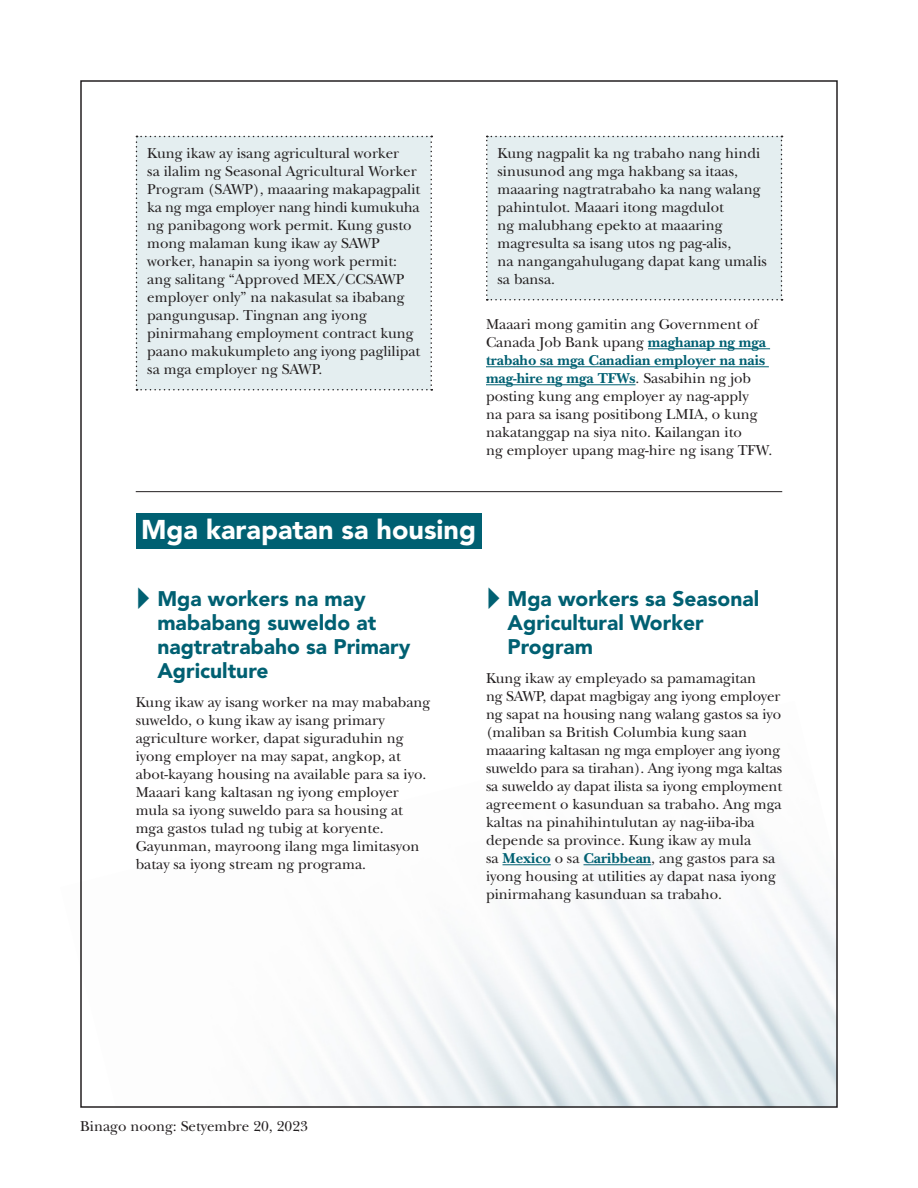
<style>
.page{position:relative;width:918px;height:1188px;background:#fff}
.page>*{position:absolute;margin:0;border:0;box-sizing:border-box;transform-origin:0 0}
.Section_title{font:900 27px "Avenir LT Std";color:#fff}
.t1{font:900 21px/24px "Avenir LT Std";color:#006072}
.Body_text{font:15px/18px "New Baskerville Std";color:#231f20}
.s1{font-weight:700;color:#006072}
</style>
<div class="page">
<div style="left:136px;top:136px;width:296px;height:254px;background:#e4eef0"></div>
<hr style="left:648px;top:348px;width:122px;height:1px;background:#006072">
<hr style="left:486px;top:366px;width:283px;height:1px;background:#006072">
<hr style="left:486px;top:384px;width:150px;height:1px;background:#006072">
<div style="left:486px;top:136px;width:297px;height:164px;background:#e4eef0"></div>
<div style="left:136px;top:513px;width:346px;height:36px;background:#006072"></div>
<hr style="left:136px;top:491px;width:646px;height:1px;background:#231f20">
<hr style="left:502px;top:864px;width:49px;height:1px;background:#006072">
<hr style="left:583px;top:864px;width:68px;height:1px;background:#006072">
<p class="Body_text" style="left:147px;top:144px;width:275px">Kung ikaw ay isang agricultural worker<br>sa ilalim ng Seasonal Agricultural Worker Program (SAWP), maaaring makapagpalit ka ng mga employer nang hindi kumukuha ng panibagong work permit. Kung gusto mong malaman kung ikaw ay SAWP worker, hanapin sa iyong work permit: ang salitang “Approved MEX/CCSAWP employer only” na nakasulat sa ibabang pangungusap. Tingnan ang iyong pinirmahang employment contract kung paano makukumpleto ang iyong paglilipat sa mga employer ng SAWP.</p>
<p class="Body_text" style="left:498px;top:144px;width:271px">Kung nagpalit ka ng trabaho nang hindi sinusunod ang mga hakbang sa itaas, maaaring nagtratrabaho ka nang walang pahintulot. Maaari itong magdulot<br>ng malubhang epekto at maaaring magresulta sa isang utos ng pag-alis,<br>na nangangahulugang dapat kang umalis sa bansa.</p>
<p class="Body_text" style="left:486px;top:316px;width:288px">Maaari mong gamitin ang Government of Canada Job Bank upang <span class="s1">maghanap ng mga trabaho sa mga Canadian employer na nais mag-hire ng mga TFWs</span>. Sasabihin ng job posting kung ang employer ay nag-apply<br>na para sa isang positibong LMIA, o kung nakatanggap na siya nito. Kailangan ito<br>ng employer upang mag-hire ng isang TFW.</p>
<p class="Section_title" style="left:141px;top:514px;width:336px">Mga karapatan sa housing</p>
<p class="t1" style="left:157px;top:587px;width:255px">Mga workers na may mababang suweldo at nagtratrabaho sa Primary<br>Agriculture</p>
<p class="Body_text" style="left:136px;top:694px;width:296px">Kung ikaw ay isang worker na may mababang suweldo, o kung ikaw ay isang primary agriculture worker, dapat siguraduhin ng iyong employer na may sapat, angkop, at abot-kayang housing na available para sa iyo.<br>Maaari kang kaltasan ng iyong employer mula sa iyong suweldo para sa housing at mga gastos tulad ng tubig at koryente.<br>Gayunman, mayroong ilang mga limitasyon batay sa iyong stream ng programa.</p>
<p class="t1" style="left:508px;top:587px;width:253px">Mga workers sa Seasonal<br>Agricultural Worker<br>Program</p>
<p class="Body_text" style="left:486px;top:670px;width:298px">Kung ikaw ay empleyado sa pamamagitan<br>ng SAWP, dapat magbigay ang iyong employer ng sapat na housing nang walang gastos sa iyo (maliban sa British Columbia kung saan maaaring kaltasan ng mga employer ang iyong suweldo para sa tirahan). Ang iyong mga kaltas sa suweldo ay dapat ilista sa iyong employment agreement o kasunduan sa trabaho. Ang mga kaltas na pinahihintulutan ay nag-iiba-iba depende sa province. Kung ikaw ay mula<br>sa <span class="s1">Mexico</span> o sa <span class="s1">Caribbean</span>, ang gastos para sa iyong housing at utilities ay dapat nasa iyong pinirmahang kasunduan sa trabaho.</p>
<p class="Body_text" style="left:80px;top:1118px;width:229px">Binago noong: Setyembre 20, 2023</p>
</div>
